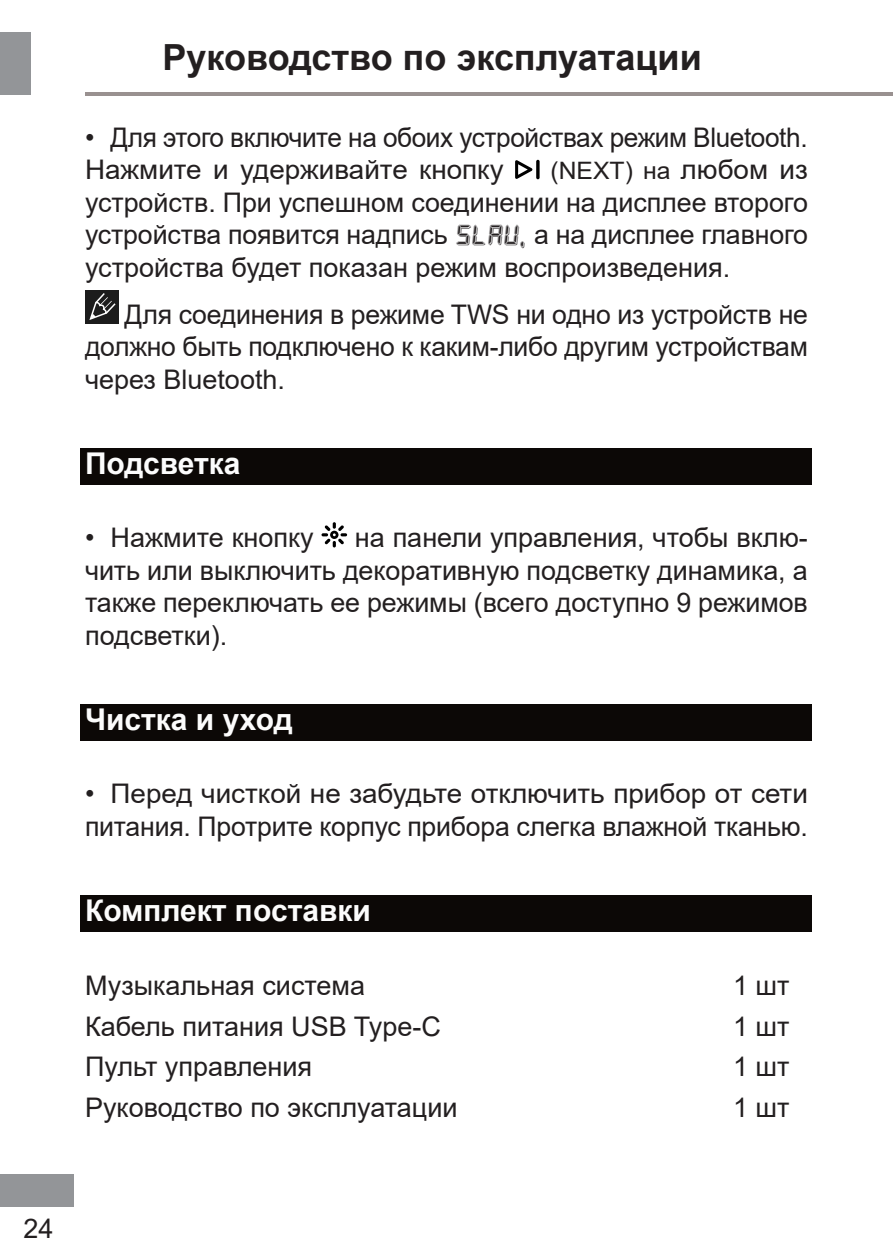
<style>
.page{position:relative;width:893px;height:1259px;background:#fff}
.page>*{position:absolute;margin:0;border:0;box-sizing:border-box;transform-origin:0 0}
.t1{font:700 36px "Arial";color:#231f20}
.заголовок{font:700 30px "Arial";color:#fcfcfc}
.обычный{font:27px/32.4px "Arial";letter-spacing:-.005em;color:#231f20;text-align:justify}
.t2{font:24px "Arial";color:#231f20}
.s1{font-size:27px}
.s2{font-family:"Frozen Crystal Punch"}
</style>
<div class="page">
<div style="left:0;top:32px;width:30px;height:63px;background:#939598"></div>
<hr style="left:85px;top:92px;width:808px;height:3px;background:#999190">
<div style="left:0;top:1174px;width:74px;height:32px;background:#939598"></div>
<div style="left:81px;top:448px;width:731px;height:37px;background:#0c0806"></div>
<div style="left:81px;top:704px;width:731px;height:36px;background:#0c0806"></div>
<div style="left:81px;top:895px;width:731px;height:37px;background:#0c0806"></div>
<svg style="left:515px;top:160px;width:17px;height:19px"></svg>
<svg style="left:536px;top:160px;width:4px;height:19px"></svg>
<div style="left:85px;top:290px;width:33px;height:34px;background:#1c1c1c"></div>
<svg style="left:89px;top:293px;width:27px;height:27px"></svg>
<svg style="left:321px;top:522px;width:26px;height:25px"></svg>
<h1 class="t1" style="left:162px;top:32px;width:541px">Руководство по эксплуатации</h1>
<p class="обычный" style="left:85px;top:121px;width:724px">• Для этого включите на обоих устройствах режим Bluetooth.<br>Нажмите и удерживайте кнопку</p>
<p class="t2" style="left:550px;top:154px;width:259px">(NEXT) на <span class="s1">любом из</span></p>
<p class="обычный" style="left:85px;top:186px;width:724px">устройств. При успешном соединении на дисплее второго устройства появится надпись <span class="s2">SLAU,</span> а на дисплее главного устройства будет показан режим воспроизведения.</p>
<p class="обычный" style="left:85px;top:298px;width:724px;text-indent:40px">Для соединения в режиме TWS ни одно из устройств не должно быть подключено к каким-либо другим устройствам через Bluetooth.</p>
<p class="заголовок" style="left:85px;top:442px;width:157px">Подсветка</p>
<p class="обычный" style="left:85px;top:521px;width:724px;text-indent:270px">на панели управления, чтобы вклю&shy;чить или выключить декоративную подсветку динамика, а также переключать ее режимы (всего доступно 9 режимов подсветки).</p>
<p class="обычный" style="left:85px;top:521px;width:230px">• Нажмите кнопку</p>
<p class="заголовок" style="left:85px;top:698px;width:209px">Чистка и уход</p>
<p class="обычный" style="left:85px;top:777px;width:724px">• Перед чисткой не забудьте отключить прибор от сети питания. Протрите корпус прибора слегка влажной тканью.</p>
<p class="заголовок" style="left:85px;top:889px;width:287px">Комплект поставки</p>
<p class="обычный" style="left:85px;top:968px;width:282px">Музыкальная система</p>
<p class="обычный" style="left:733px;top:968px;width:58px">1 шт</p>
<p class="обычный" style="left:85px;top:1009px;width:357px">Кабель питания USB Type-C</p>
<p class="обычный" style="left:733px;top:1009px;width:58px">1 шт</p>
<p class="обычный" style="left:85px;top:1050px;width:229px">Пульт управления</p>
<p class="обычный" style="left:733px;top:1050px;width:58px">1 шт</p>
<p class="обычный" style="left:85px;top:1091px;width:374px">Руководство по эксплуатации</p>
<p class="обычный" style="left:733px;top:1091px;width:58px">1 шт</p>
<p class="обычный" style="left:23px;top:1212px;width:32px">24</p>
</div>
